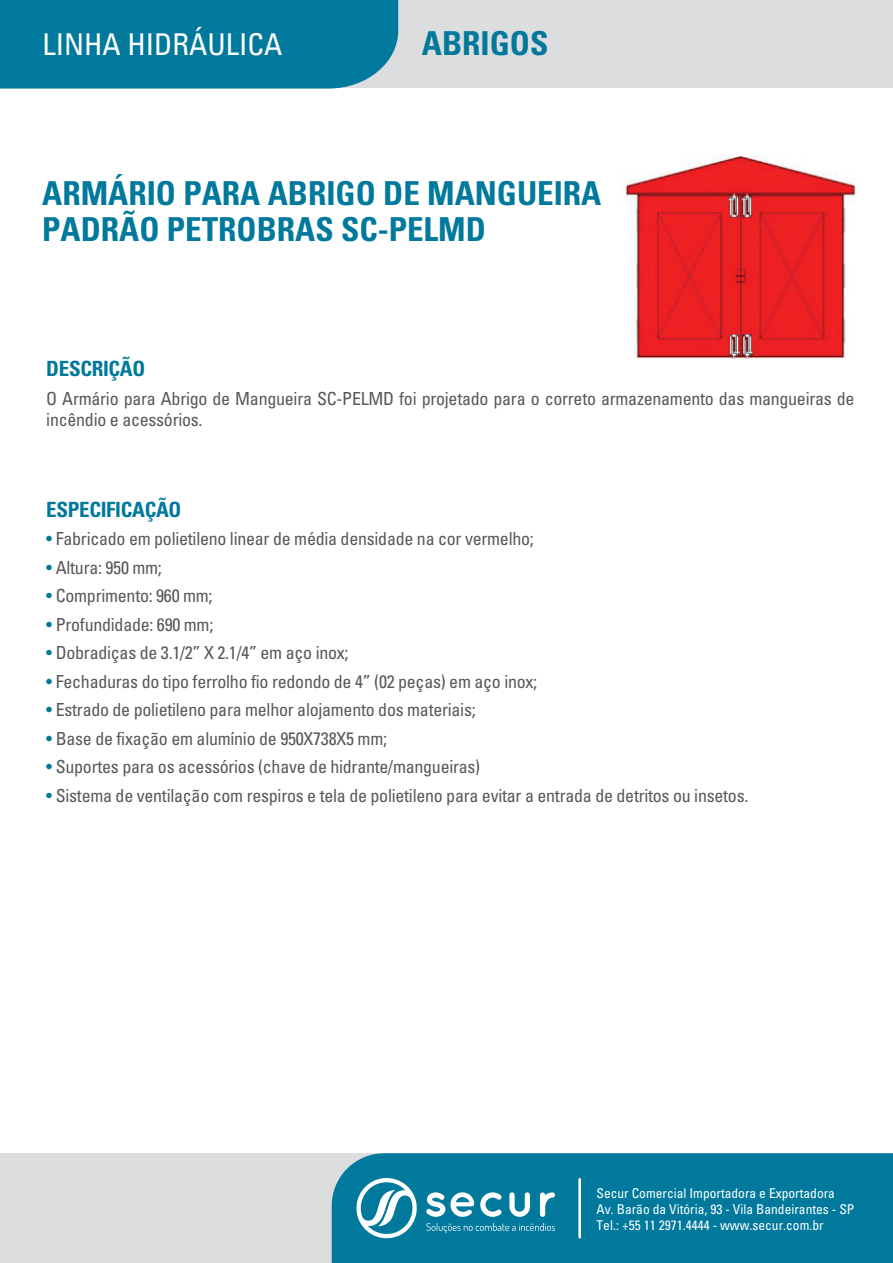
<style>
.page{position:relative;width:893px;height:1263px;background:#fff}
.page>*{position:absolute;margin:0;border:0;box-sizing:border-box;transform-origin:0 0}
.t1{font:700 condensed 33px/36px "Univers";color:#00799c}
.t2{font:condensed 30px "Univers";color:#fff}
.t3{font:700 condensed 21px "Univers";letter-spacing:-.015em;color:#00799c}
.t4{font:condensed 18px/21px "Univers";letter-spacing:-.015em;color:#57585a}
.t5{font:condensed 13.5px/16.2px "Univers";color:#fff}
.s1{color:#00799c}
</style>
<div class="page">
<div style="left:0;top:1153px;width:893px;height:110px;background:#dcdddf"></div>
<div style="left:332px;top:1153px;width:561px;height:110px;background:#00799c"></div>
<svg style="left:354px;top:1174px;width:63px;height:68px;background:#4ea2ba"></svg>
<svg style="left:426px;top:1192px;width:129px;height:25px;background:#67afc4"></svg>
<svg style="left:426px;top:1223px;width:129px;height:10px"></svg>
<hr style="left:578px;top:1179px;width:3px;height:58px;background:#fff">
<div style="left:0;top:0;width:893px;height:88px;background:#dcdddf"></div>
<div style="left:0;top:0;width:398px;height:89px;background:#00799c"></div>
<img style="left:625px;top:156px;width:231px;height:202px">
<h2 class="t2" style="left:43px;top:26px;width:242px">LINHA HIDRÁULICA</h2>
<h1 class="t1" style="left:422px;top:25px;width:128px">ABRIGOS</h1>
<h1 class="t1" style="left:42px;top:175px;width:561px">ARMÁRIO PARA ABRIGO DE MANGUEIRA<br>PADRÃO PETROBRAS SC-PELMD</h1>
<p class="t3" style="left:46px;top:356px;width:101px">DESCRIÇÃO</p>
<p class="t4" style="left:46px;top:388px;width:810px">O Armário para Abrigo de Mangueira SC-PELMD foi projetado para o correto armazenamento das mangueiras de incêndio e acessórios.</p>
<p class="t3" style="left:46px;top:497px;width:137px">ESPECIFICAÇÃO</p>
<p class="t4" style="left:46px;top:528px;width:489px"><span class="s1">•</span> Fabricado em polietileno linear de média densidade na cor vermelho;</p>
<p class="t4" style="left:46px;top:557px;width:117px"><span class="s1">•</span> Altura: 950 mm;</p>
<p class="t4" style="left:46px;top:585px;width:168px"><span class="s1">•</span> Comprimento: 960 mm;</p>
<p class="t4" style="left:46px;top:613px;width:169px"><span class="s1">•</span> Profundidade: 690 mm;</p>
<p class="t4" style="left:46px;top:642px;width:304px"><span class="s1">•</span> Dobradiças de 3.1/2” X 2.1/4” em aço inox;</p>
<p class="t4" style="left:46px;top:670px;width:492px"><span class="s1">•</span> Fechaduras do tipo ferrolho fio redondo de 4” (02 peças) em aço inox;</p>
<p class="t4" style="left:46px;top:699px;width:431px"><span class="s1">•</span> Estrado de polietileno para melhor alojamento dos materiais;</p>
<p class="t4" style="left:46px;top:727px;width:342px"><span class="s1">•</span> Base de fixação em alumínio de 950X738X5 mm;</p>
<p class="t4" style="left:46px;top:756px;width:435px"><span class="s1">•</span> Suportes para os acessórios (chave de hidrante/mangueiras)</p>
<p class="t4" style="left:46px;top:784px;width:704px"><span class="s1">•</span> Sistema de ventilação com respiros e tela de polietileno para evitar a entrada de detritos ou insetos.</p>
<p class="t5" style="left:596px;top:1184px;width:259px">Secur Comercial Importadora e Exportadora<br>Av. Barão da Vitória, 93 - Vila Bandeirantes - SP<br>Tel.: +55 11 2971.4444 - www.secur.com.br</p>
</div>
